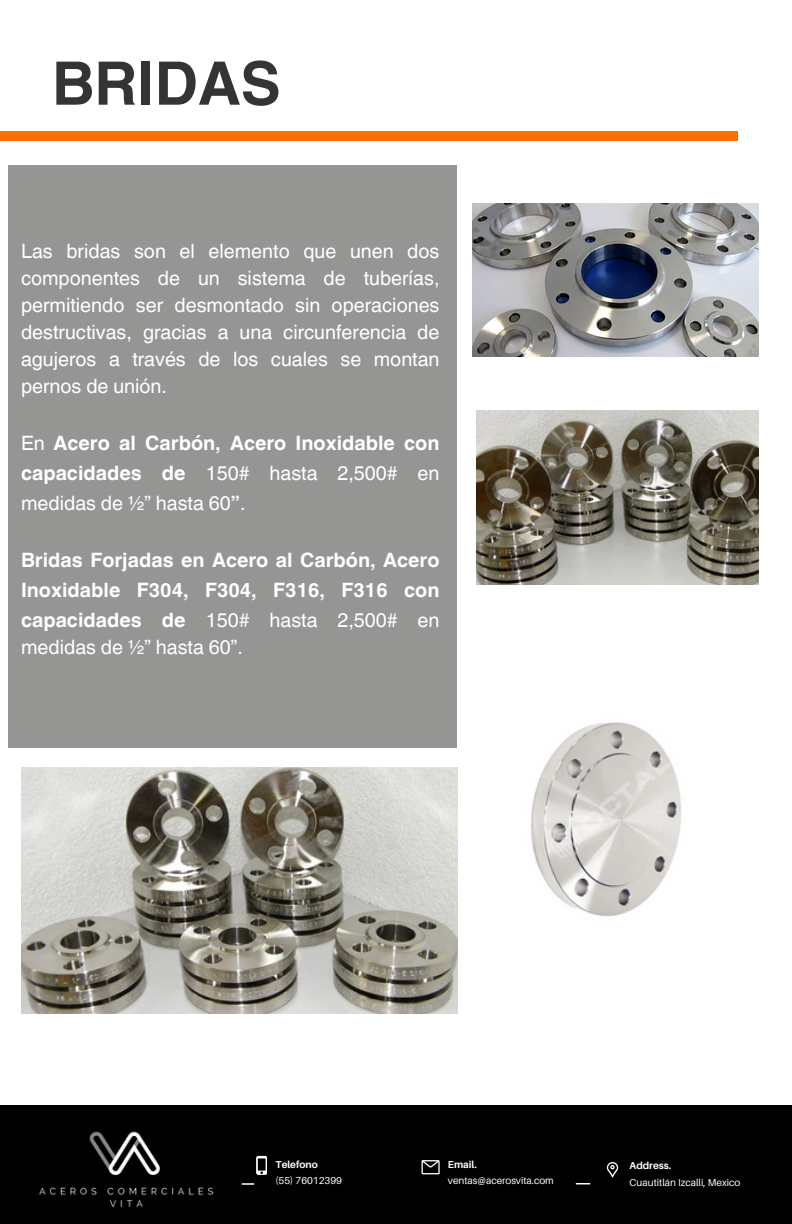
<style>
.page{position:relative;width:792px;height:1224px;background:#fff}
.page>*{position:absolute;margin:0;border:0;box-sizing:border-box;transform-origin:0 0}
.t1{font:700 60px "Helvetica World";color:#333434}
.t2{font:19.8px/27px "Helvetica World";color:#fff;text-align:justify}
.t3{font:700 19.8px/30px "Helvetica World";color:#fff;text-align:justify}
.t4{font:10px "Aileron";color:#fff}
.t5{font:700 10px "Aileron";color:#fff}
.s1{font-weight:400}
</style>
<div class="page">
<div style="left:0;top:132px;width:737px;height:8px;background:#ff6e00"></div>
<div style="left:8px;top:165px;width:449px;height:583px;background:#959694"></div>
<img style="left:21px;top:768px;width:437px;height:246px">
<img style="left:472px;top:203px;width:287px;height:153px">
<img style="left:477px;top:410px;width:282px;height:174px">
<img style="left:531px;top:722px;width:151px;height:195px">
<div style="left:0;top:1105px;width:792px;height:119px;background:#000"></div>
<img style="left:39px;top:1131px;width:175px;height:77px">
<svg style="left:242px;top:1183px;width:12px;height:2px"></svg>
<svg style="left:576px;top:1183px;width:14px;height:1px"></svg>
<svg style="left:256px;top:1156px;width:11px;height:19px"></svg>
<svg style="left:422px;top:1160px;width:18px;height:14px"></svg>
<svg style="left:607px;top:1162px;width:11px;height:15px"></svg>
<p class="t1" style="left:52px;top:34px;width:230px">BRIDAS</p>
<p class="t2" style="left:21px;top:238px;width:420px">Las bridas son el elemento que unen dos componentes de un sistema de tuberías, permitiendo ser desmontado sin operaciones destructivas, gracias a una circunferencia de agujeros a través de los cuales se montan pernos de unión.</p>
<p class="t3" style="left:21px;top:426px;width:420px"><span class="s1">En</span> Acero al Carbón, Acero Inoxidable con capacidades de <span class="s1">150# hasta 2,500# en medidas de ½” hasta 60</span>”<span class="s1">.</span></p>
<p class="t3" style="left:21px;top:543px;width:420px">Bridas Forjadas en Acero al Carbón, Acero Inoxidable F304, F304, F316, F316 con capacidades de <span class="s1">150# hasta 2,500# en</span></p>
<p class="t2" style="left:21px;top:634px;width:223px">medidas de ½” hasta 60”.</p>
<p class="t5" style="left:275px;top:1158px;width:44px">Telefono</p>
<p class="t4" style="left:275px;top:1174px;width:68px">(55) 76012399</p>
<p class="t5" style="left:448px;top:1158px;width:30px">Email.</p>
<p class="t4" style="left:448px;top:1174px;width:107px">ventas@acerosvita.com</p>
<p class="t5" style="left:630px;top:1160px;width:43px">Address.</p>
<p class="t4" style="left:630px;top:1176px;width:112px">Cuautitlán Izcalli, Mexico</p>
</div>
